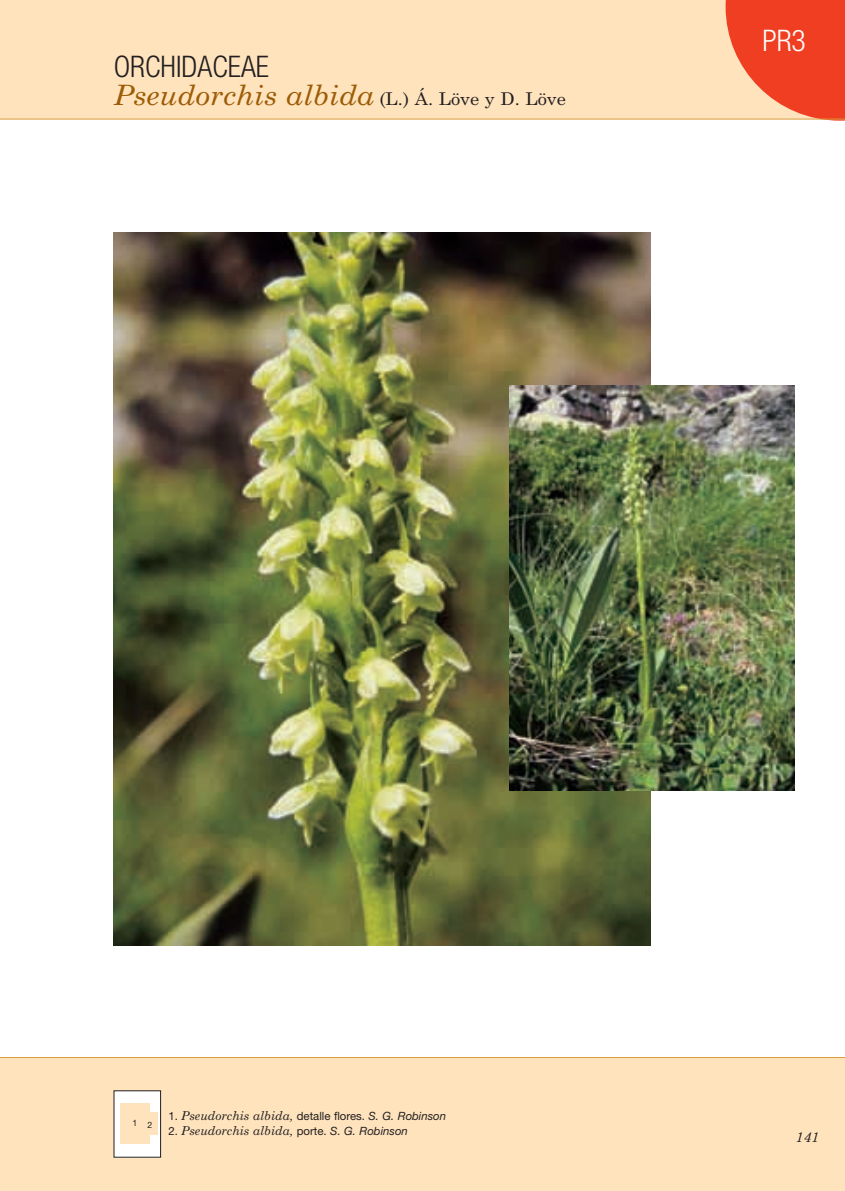
<style>
.page{position:relative;width:845px;height:1191px;background:#fff}
.page>*{position:absolute;margin:0;border:0;box-sizing:border-box;transform-origin:0 0}
.t1{font:300 condensed 29.75px "Helvetica Neue";color:#231f20}
.t2{font:300 condensed 29.75px "Helvetica Neue";color:#fff}
.t3{font:italic 28px "Century Schoolbook";color:#9d5c06;scale:1.05 1}
.t4{font:italic 14px "Century Schoolbook";color:#231f20}
.t5{font:italic 12.25px "Century Schoolbook";color:#231f20}
.t6{font:8.75px "Helvetica Neue";color:#231f20}
.s1{font-style:normal;font-size:17.5px;color:#231f20}
.s2{font-family:"Helvetica Neue";font-style:normal;font-size:11.38px}
.s3{font-family:"Helvetica Neue";font-size:11.38px}
</style>
<div class="page">
<img style="left:0;top:0;width:844px;height:1191px">
<h1 class="t1" style="left:114px;top:56px;width:157px">ORCHIDACEAE</h1>
<h2 class="t3" style="left:114px;top:84px;width:432px">Pseudorchis albida <span class="s1">(L.) Á. Löve y D. Löve</span></h2>
<h1 class="t2" style="left:762px;top:30px;width:45px">PR3</h1>
<p class="t6" style="left:132px;top:1120px;width:21px">1 2</p>
<p class="t5" style="left:168px;top:1111px;width:279px"><span class="s2">1.</span> Pseudorchis albida, <span class="s2">detalle flores.</span> <span class="s3">S. G. Robinson</span></p>
<p class="t5" style="left:168px;top:1125px;width:241px"><span class="s2">2.</span> Pseudorchis albida, <span class="s2">porte.</span> <span class="s3">S. G. Robinson</span></p>
<p class="t4" style="left:795px;top:1131px;width:25px">141</p>
</div>
